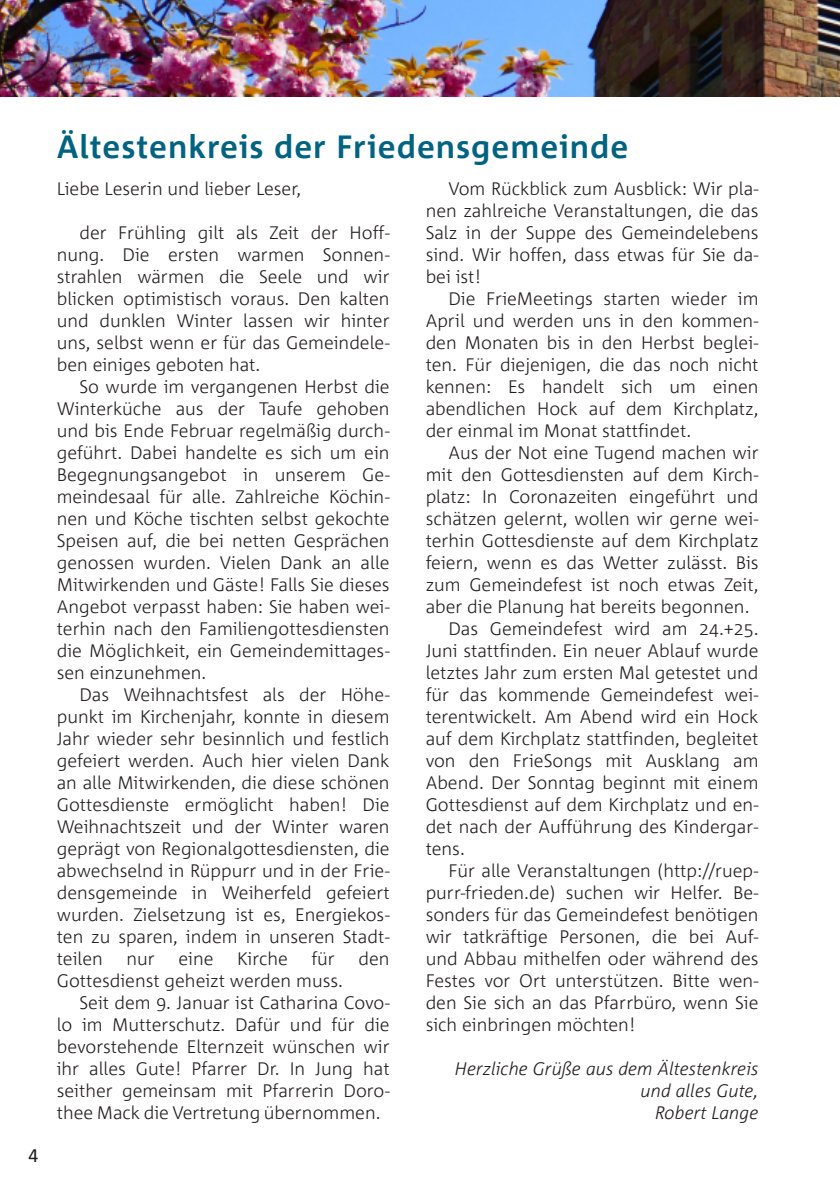
<style>
.page{position:relative;width:840px;height:1191px;background:#fff}
.page>*{position:absolute;margin:0;border:0;box-sizing:border-box;transform-origin:0 0}
.t1{font:700 32px "Corpid C1";letter-spacing:.03em;color:#006281}
.t2{font:300 18px/22px "Corpid C1";color:#231f20;text-align:justify}
.t3{font:italic 300 18px/22px "Corpid C1";color:#231f20;text-align:right}
.t4{font:18px "Corpid C1";color:#231f20}
</style>
<div class="page">
<img style="left:0;top:0;width:839px;height:96px">
<p class="t4" style="left:28px;top:1142px;width:11px">4</p>
<h1 class="t1" style="left:57px;top:127px;width:573px">Ältestenkreis der Friedensgemeinde</h1>
<p class="t2" style="left:57px;top:177px;width:246px">Liebe Leserin und lieber Leser,</p>
<p class="t2" style="left:57px;top:221px;width:334px;text-indent:23px">der Frühling gilt als Zeit der Hoff&shy;nung. Die ersten warmen Sonnen&shy;strahlen wärmen die Seele und wir blicken optimistisch voraus. Den kalten und dunklen Winter lassen wir hinter uns, selbst wenn er für das Gemeindele&shy;ben einiges geboten hat.</p>
<p class="t2" style="left:57px;top:375px;width:334px;text-indent:23px">So wurde im vergangenen Herbst die Winterküche aus der Taufe gehoben und bis Ende Februar regelmäßig durch&shy;geführt. Dabei handelte es sich um ein Begegnungsangebot in unserem Ge&shy;meindesaal für alle. Zahlreiche Köchin&shy;nen und Köche tischten selbst gekochte Speisen auf, die bei netten Gesprächen genossen wurden. Vielen Dank an alle Mitwirkenden und Gäste! Falls Sie dieses Angebot verpasst haben: Sie haben wei&shy;terhin nach den Familiengottesdiensten die Möglichkeit, ein Gemeindemittages&shy;sen einzunehmen.</p>
<p class="t2" style="left:57px;top:683px;width:334px;text-indent:23px">Das Weihnachtsfest als der Höhe&shy;punkt im Kirchenjahr, konnte in diesem Jahr wieder sehr besinnlich und festlich gefeiert werden. Auch hier vielen Dank an alle Mitwirkenden, die diese schönen Gottesdienste ermöglicht haben! Die Weihnachtszeit und der Winter waren geprägt von Regionalgottesdiensten, die abwechselnd in Rüppurr und in der Frie&shy;densgemeinde in Weiherfeld gefeiert wurden. Zielsetzung ist es, Energiekos&shy;ten zu sparen, indem in unseren Stadt&shy;teilen</p>
<p class="t2" style="left:425px;top:177px;width:334px;text-indent:23px">Vom Rückblick zum Ausblick: Wir pla&shy;nen zahlreiche Veranstaltungen, die das Salz in der Suppe des Gemeindelebens sind. Wir hoffen, dass etwas für Sie da&shy;bei ist!</p>
<p class="t2" style="left:425px;top:287px;width:334px;text-indent:23px">Die FrieMeetings starten wieder im April und werden uns in den kommen&shy;den Monaten bis in den Herbst beglei&shy;ten. Für diejenigen, die das noch nicht kennen: Es handelt sich um einen abendlichen Hock auf dem Kirchplatz, der einmal im Monat stattfindet.</p>
<p class="t2" style="left:448px;top:441px;width:311px">Aus der Not eine Tugend machen wir</p>
<p class="t2" style="left:425px;top:463px;width:334px">mit den Gottesdiensten auf dem Kirch-</p>
<p class="t2" style="left:425px;top:485px;width:334px">platz: In Coronazeiten eingeführt und</p>
<p class="t2" style="left:425px;top:507px;width:334px">schätzen gelernt, wollen wir gerne wei-</p>
<p class="t2" style="left:425px;top:529px;width:334px">terhin Gottesdienste auf dem Kirchplatz</p>
<p class="t2" style="left:425px;top:551px;width:334px">feiern, wenn es das Wetter zulässt. Bis</p>
<p class="t2" style="left:425px;top:573px;width:334px">zum Gemeindefest ist noch etwas Zeit,</p>
<p class="t2" style="left:425px;top:595px;width:325px">aber die Planung hat bereits begonnen.</p>
<p class="t2" style="left:448px;top:617px;width:311px">Das Gemeindefest wird am 24.+25.</p>
<p class="t2" style="left:425px;top:639px;width:334px">Juni stattfinden. Ein neuer Ablauf wurde</p>
<p class="t2" style="left:425px;top:661px;width:334px">letztes Jahr zum ersten Mal getestet und</p>
<p class="t2" style="left:425px;top:683px;width:334px">für das kommende Gemeindefest wei-</p>
<p class="t2" style="left:425px;top:705px;width:334px">terentwickelt. Am Abend wird ein Hock</p>
<p class="t2" style="left:425px;top:727px;width:334px">auf dem Kirchplatz stattfinden, begleitet</p>
<p class="t2" style="left:425px;top:749px;width:334px">von den FrieSongs mit Ausklang am</p>
<p class="t2" style="left:425px;top:771px;width:334px">Abend. Der Sonntag beginnt mit einem</p>
<p class="t2" style="left:425px;top:793px;width:334px">Gottesdienst auf dem Kirchplatz und en-</p>
<p class="t2" style="left:425px;top:815px;width:334px">det nach der Aufführung des Kindergar-</p>
<p class="t2" style="left:425px;top:837px;width:41px">tens.</p>
<p class="t2" style="left:448px;top:859px;width:311px">Für alle Veranstaltungen (http://ruep-</p>
<p class="t2" style="left:425px;top:881px;width:334px">purr-frieden.de) suchen wir Helfer. Be-</p>
<p class="t2" style="left:425px;top:903px;width:334px">sonders für das Gemeindefest benötigen</p>
<p class="t2" style="left:425px;top:925px;width:334px">wir tatkräftige Personen, die bei Auf-</p>
<p class="t2" style="left:425px;top:947px;width:334px">und Abbau mithelfen oder während des</p>
<p class="t2" style="left:425px;top:969px;width:334px">Festes vor Ort unterstützen. Bitte wen-</p>
<p class="t2" style="left:425px;top:991px;width:334px">den Sie sich an das Pfarrbüro, wenn Sie</p>
<p class="t2" style="left:425px;top:1013px;width:211px">sich einbringen möchten!</p>
<p class="t3" style="left:454px;top:1057px;width:305px">Herzliche Grüße aus dem Ältestenkreis und alles Gute,<br>Robert Lange</p>
<p class="t2" style="left:126px;top:947px;width:30px">nur</p>
<p class="t2" style="left:178px;top:947px;width:37px">eine</p>
<p class="t2" style="left:237px;top:947px;width:52px">Kirche</p>
<p class="t2" style="left:311px;top:947px;width:25px">für</p>
<p class="t2" style="left:358px;top:947px;width:33px">den</p>
<p class="t2" style="left:57px;top:969px;width:287px">Gottesdienst geheizt werden muss.</p>
<p class="t2" style="left:79px;top:991px;width:311px">Seit dem 9. Januar ist Catharina Covo-</p>
<p class="t2" style="left:57px;top:1013px;width:334px">lo im Mutterschutz. Dafür und für die</p>
<p class="t2" style="left:57px;top:1035px;width:334px">bevorstehende Elternzeit wünschen wir</p>
<p class="t2" style="left:57px;top:1057px;width:334px">ihr alles Gute! Pfarrer Dr. In Jung hat</p>
<p class="t2" style="left:57px;top:1079px;width:334px">seither gemeinsam mit Pfarrerin Doro-</p>
<p class="t2" style="left:57px;top:1101px;width:325px">thee Mack die Vertretung übernommen.</p>
</div>
